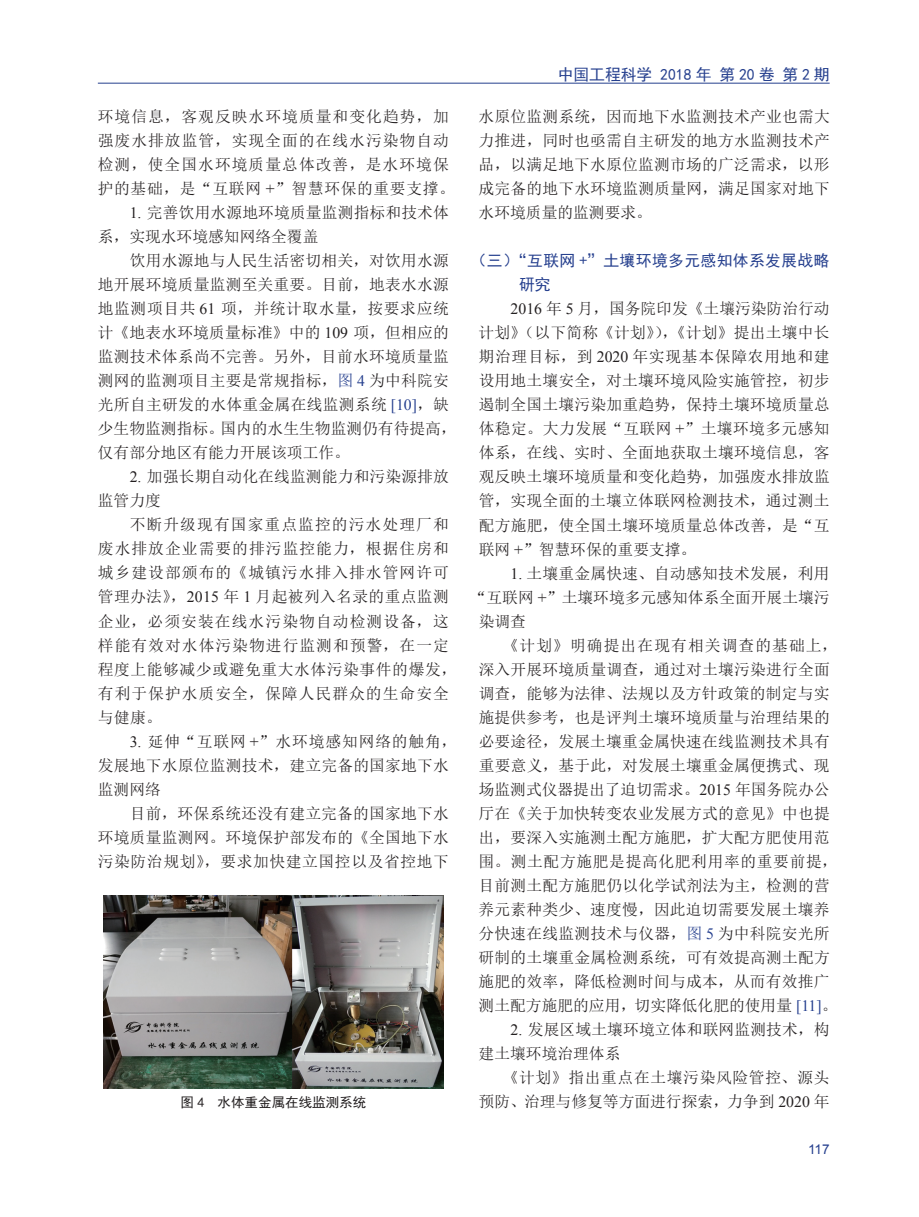
<style>
.page{position:relative;width:919px;height:1217px;background:#fff}
.page>*{position:absolute;margin:0;border:0;box-sizing:border-box;transform-origin:0 0}
.t1{font:15.75px/24px "Sim Sun";letter-spacing:.015em;color:#231f20}
.t2{font:15.75px/24px "Sim Sun";letter-spacing:.065em;color:#231f20}
.t3{font:15.75px "Sim Sun";letter-spacing:.04em;color:#231f20}
.t4{font:15.75px/24px "Sim Hei";letter-spacing:.025em;color:#253f8e}
.t5{font:15.75px "Sim Sun";letter-spacing:.07em;color:#231f20}
.t6{font:15.75px "Sim Hei";color:#253f8e}
.t7{font:13.5px "Sim Hei";color:#231f20}
.t8{font:13.5px "Arial";color:#253f8e}
.s1{font-family:"Times New Roman"}
.s2{color:#253f8e}
.s3{font-family:"Times New Roman";color:#253f8e}
</style>
<div class="page">
<hr style="left:98px;top:83px;width:731px;height:1px;background:#253f8e">
<img style="left:103px;top:895px;width:340px;height:192px">
<p class="t2" style="left:98px;top:104px;width:358px">环境信息，客观反映水环境质量和变化趋势，加强废水排放监管，实现全面的在线水污染物自动检测，使全国水环境质量总体改善，是水环境保护的基础，是“互联网 <span class="s1">+</span>”智慧环保的重要支撑。</p>
<p class="t1" style="left:98px;top:200px;width:352px;text-indent:32px"><span class="s1">1.</span> 完善饮用水源地环境质量监测指标和技术体系，实现水环境感知网络全覆盖</p>
<p class="t1" style="left:98px;top:248px;width:360px;text-indent:32px">饮用水源地与人民生活密切相关，对饮用水源地开展环境质量监测至关重要。目前，地表水水源地监测项目共 <span class="s1">61</span> 项，并统计取水量，按要求应统计《地表水环境质量标准》中的 <span class="s1">109</span> 项，但相应的监测技术体系尚不完善。另外，目前水环境质量监测网的监测项目主要是常规指标，<span class="s2">图</span> <span class="s3">4</span> 为中科院安光所自主研发的水体重金属在线监测系统 <span class="s3">[10]</span>，缺少生物监测指标。国内的水生生物监测仍有待提高，仅有部分地区有能力开展该项工作。</p>
<p class="t1" style="left:98px;top:464px;width:352px;text-indent:32px"><span class="s1">2.</span> 加强长期自动化在线监测能力和污染源排放监管力度</p>
<p class="t2" style="left:98px;top:512px;width:360px;text-indent:32px">不断升级现有国家重点监控的污水处理厂和废水排放企业需要的排污监控能力，根据住房和城乡建设部颁布的《城镇污水排入排水管网许可管理办法》，<span class="s1">2015</span> 年 <span class="s1">1</span> 月起被列入名录的重点监测企业，必须安装在线水污染物自动检测设备，这样能有效对水体污染物进行监测和预警，在一定程度上能够减少或避免重大水体污染事件的爆发，有利于保护水质安全，保障人民群众的生命安全与健康。</p>
<p class="t1" style="left:98px;top:728px;width:360px;text-indent:32px"><span class="s1">3.</span> 延伸“互联网 <span class="s1">+</span>”水环境感知网络的触角，发展地下水原位监测技术，建立完备的国家地下水监测网络</p>
<p class="t1" style="left:98px;top:800px;width:352px;text-align:justify;text-indent:32px">目前，环保系统还没有建立完备的国家地下水环境质量监测网。环境保护部发布的《全国地下水污染防治规划》，要求加快建立国控以及省控地下</p>
<p class="t6" style="left:557px;top:66px;width:273px">中国工程科学 2018 年 第 20 卷 第 2 期</p>
<p class="t1" style="left:478px;top:104px;width:352px;text-align:justify">水原位监测系统，因而地下水监测技术产业也需大力推进，同时也亟需自主研发的地方水监测技术产品，以满足地下水原位监测市场的广泛需求，以形成完备的地下水环境监测质量网，满足国家对地下水环境质量的监测要求。</p>
<p class="t4" style="left:519px;top:249px;width:312px;text-indent:-48px">（三）“互联网 +”土壤环境多元感知体系发展战略研究</p>
<p class="t1" style="left:478px;top:296px;width:352px;text-align:justify;text-indent:32px"><span class="s1">2016</span> 年 <span class="s1">5</span> 月，国务院印发《土壤污染防治行动计划》（以下简称《计划》），《计划》提出土壤中长期治理目标，到 <span class="s1">2020</span> 年实现基本保障农用地和建设用地土壤安全，对土壤环境风险实施管控，初步遏制全国土壤污染加重趋势，保持土壤环境质量总体稳定。大力发展“互联网 <span class="s1">+</span>”土壤环境多元感知体系，在线、实时、全面地获取土壤环境信息，客观反映土壤环境质量和变化趋势，加强废水排放监管，实现全面的土壤立体联网检测技术，通过测土配方施肥，使全国土壤环境质量总体改善，是“互联网 <span class="s1">+</span>”智慧环保的重要支撑。</p>
<p class="t1" style="left:510px;top:560px;width:320px"><span class="s1">1.</span> 土壤重金属快速、自动感知技术发展，利用</p>
<p class="t1" style="left:471px;top:584px;width:360px">“互联网 <span class="s1">+</span>”土壤环境多元感知体系全面开展土壤污</p>
<p class="t1" style="left:478px;top:608px;width:49px">染调查</p>
<p class="t5" style="left:502px;top:637px;width:336px">《计划》明确提出在现有相关调查的基础上，</p>
<p class="t1" style="left:478px;top:657px;width:352px">深入开展环境质量调查，通过对土壤污染进行全面</p>
<p class="t1" style="left:478px;top:681px;width:352px">调查，能够为法律、法规以及方针政策的制定与实</p>
<p class="t1" style="left:478px;top:705px;width:352px">施提供参考，也是评判土壤环境质量与治理结果的</p>
<p class="t1" style="left:478px;top:729px;width:352px">必要途径，发展土壤重金属快速在线监测技术具有</p>
<p class="t1" style="left:478px;top:753px;width:352px">重要意义，基于此，对发展土壤重金属便携式、现</p>
<p class="t1" style="left:478px;top:777px;width:352px">场监测式仪器提出了迫切需求。<span class="s1">2015</span> 年国务院办公</p>
<p class="t1" style="left:478px;top:801px;width:352px">厅在《关于加快转变农业发展方式的意见》中也提</p>
<p class="t1" style="left:478px;top:825px;width:352px">出，要深入实施测土配方施肥，扩大配方肥使用范</p>
<p class="t3" style="left:478px;top:853px;width:360px">围。测土配方施肥是提高化肥利用率的重要前提，</p>
<p class="t1" style="left:478px;top:873px;width:352px">目前测土配方施肥仍以化学试剂法为主，检测的营</p>
<p class="t1" style="left:478px;top:897px;width:352px">养元素种类少、速度慢，因此迫切需要发展土壤养</p>
<p class="t1" style="left:478px;top:921px;width:352px">分快速在线监测技术与仪器，<span class="s2">图</span> <span class="s3">5</span> 为中科院安光所</p>
<p class="t1" style="left:478px;top:945px;width:352px">研制的土壤重金属检测系统，可有效提高测土配方</p>
<p class="t1" style="left:478px;top:969px;width:352px">施肥的效率，降低检测时间与成本，从而有效推广</p>
<p class="t1" style="left:478px;top:993px;width:360px">测土配方施肥的应用，切实降低化肥的使用量 <span class="s3">[11]</span>。</p>
<p class="t1" style="left:478px;top:1017px;width:352px;text-indent:32px"><span class="s1">2.</span> 发展区域土壤环境立体和联网监测技术，构建土壤环境治理体系</p>
<p class="t3" style="left:502px;top:1069px;width:328px">《计划》指出重点在土壤污染风险管控、源头</p>
<p class="t7" style="left:180px;top:1095px;width:187px">图 4 水体重金属在线监测系统</p>
<p class="t1" style="left:478px;top:1089px;width:352px">预防、治理与修复等方面进行探索，力争到 <span class="s1">2020</span> 年</p>
<p class="t8" style="left:808px;top:1140px;width:23px">117</p>
</div>
